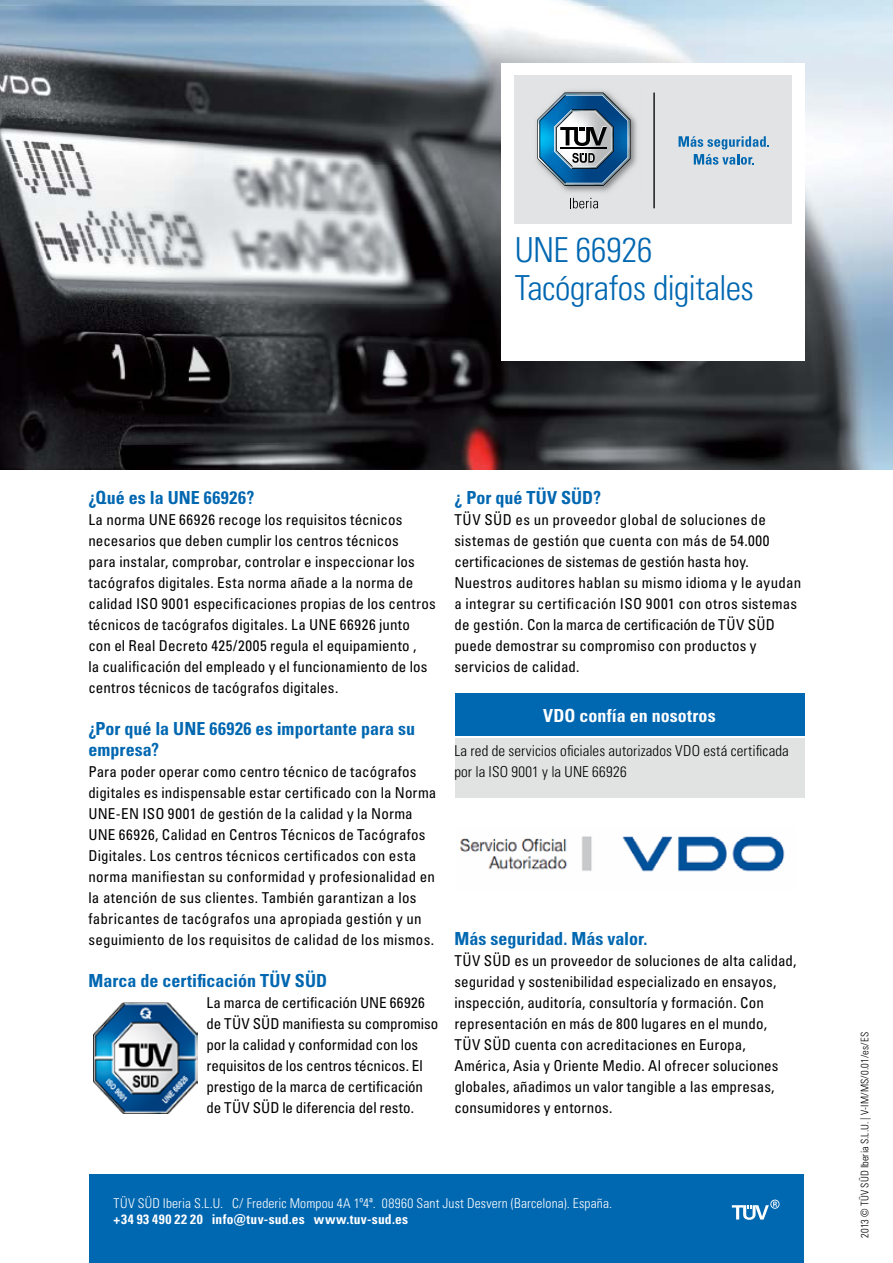
<style>
.page{position:relative;width:893px;height:1263px;background:#fff}
.page>*{position:absolute;margin:0;border:0;box-sizing:border-box;transform-origin:0 0}
.t1{font:34.5px/37.5px "Univers LTCYR 47 Light Cond";letter-spacing:-.015em;color:#0067b1}
.t2{font:18px/21px "Univers LTCYR 67 Bold Cond";color:#0067b1}
.t3{font:18px "Univers LTCYR 67 Bold Cond";letter-spacing:.005em;color:#fff}
.t4{font:condensed 15px/21px "Univers LTCYR 57";letter-spacing:.01em;color:#000}
.t5{font:15px/21px "Univers LTCYR 47 Light Cond";letter-spacing:.01em;color:#000}
.t6{font:13.5px "Univers LTCYR 47 Light Cond";letter-spacing:.01em;color:#fff}
.t7{font:13.5px "Univers LTCYR 67 Bold Cond";letter-spacing:.025em;color:#fff}
.t8{font:10.5px "Univers LTCYR 47 Light Cond";letter-spacing:.01em;color:#000}
</style>
<div class="page">
<div style="left:455px;top:739px;width:350px;height:59px;background:#e1e3e3"></div>
<div style="left:455px;top:693px;width:350px;height:42px;background:#0067b1"></div>
<div style="left:89px;top:1174px;width:715px;height:89px;background:#0067b1"></div>
<svg style="left:732px;top:1199px;width:47px;height:21px"></svg>
<img style="left:0;top:0;width:893px;height:469px">
<div style="left:501px;top:63px;width:304px;height:298px;background:#fff"></div>
<div style="left:514px;top:76px;width:278px;height:148px;background:#e2e3e4"></div>
<hr style="left:653px;top:93px;width:2px;height:115px;background:#000">
<img style="left:536px;top:90px;width:101px;height:102px">
<svg style="left:537px;top:93px;width:93px;height:93px"></svg>
<svg style="left:679px;top:136px;width:90px;height:29px"></svg>
<svg style="left:570px;top:198px;width:28px;height:10px"></svg>
<img style="left:459px;top:836px;width:326px;height:36px">
<img style="left:93px;top:1002px;width:105px;height:112px">
<h1 class="t1" style="left:515px;top:229px;width:241px">UNE 66926<br>Tacógrafos digitales</h1>
<p class="t2" style="left:88px;top:487px;width:167px">¿Qué es la UNE 66926?</p>
<p class="t4" style="left:88px;top:509px;width:349px">La norma UNE 66926 recoge los requisitos técnicos necesarios que deben cumplir los centros técnicos<br>para instalar, comprobar, controlar e inspeccionar los tacógrafos digitales. Esta norma añade a la norma de calidad ISO 9001 especificaciones propias de los centros técnicos de tacógrafos digitales. La UNE 66926 junto con el Real Decreto 425/2005 regula el equipamiento ,<br>la cualificación del empleado y el funcionamiento de los centros técnicos de tacógrafos digitales.</p>
<p class="t2" style="left:88px;top:718px;width:328px">¿Por qué la UNE 66926 es importante para su empresa?</p>
<p class="t4" style="left:88px;top:761px;width:349px">Para poder operar como centro técnico de tacógrafos digitales es indispensable estar certificado con la Norma UNE-EN ISO 9001 de gestión de la calidad y la Norma UNE 66926, Calidad en Centros Técnicos de Tacógrafos Digitales. Los centros técnicos certificados con esta norma manifiestan su conformidad y profesionalidad en la atención de sus clientes. También garantizan a los fabricantes de tacógrafos una apropiada gestión y un seguimiento de los requisitos de calidad de los mismos.</p>
<p class="t2" style="left:88px;top:970px;width:240px">Marca de certificación TÜV SÜD</p>
<p class="t4" style="left:206px;top:992px;width:233px">La marca de certificación UNE 66926 de TÜV SÜD manifiesta su compromiso por la calidad y conformidad con los requisitos de los centros técnicos. El prestigo de la marca de certificación de TÜV SÜD le diferencia del resto.</p>
<p class="t2" style="left:454px;top:487px;width:148px">¿ Por qué TÜV SÜD?</p>
<p class="t4" style="left:454px;top:509px;width:348px">TÜV SÜD es un proveedor global de soluciones de sistemas de gestión que cuenta con más de 54.000 certificaciones de sistemas de gestión hasta hoy.<br>Nuestros auditores hablan su mismo idioma y le ayudan a integrar su certificación ISO 9001 con otros sistemas de gestión. Con la marca de certificación de TÜV SÜD puede demostrar su compromiso con productos y servicios de calidad.</p>
<p class="t3" style="left:543px;top:704px;width:174px">VDO confía en nosotros</p>
<p class="t5" style="left:454px;top:739px;width:336px">La red de servicios oficiales autorizados VDO está certificada por la ISO 9001 y la UNE 66926</p>
<p class="t2" style="left:454px;top:928px;width:195px">Más seguridad. Más valor.</p>
<p class="t4" style="left:454px;top:950px;width:344px">TÜV SÜD es un proveedor de soluciones de alta calidad, seguridad y sostenibilidad especializado en ensayos, inspección, auditoría, consultoría y formación. Con representación en más de 800 lugares en el mundo, TÜV SÜD cuenta con acreditaciones en Europa, América, Asia y Oriente Medio. Al ofrecer soluciones globales, añadimos un valor tangible a las empresas, consumidores y entornos.</p>
<p class="t6" style="left:114px;top:1194px;width:500px">TÜV SÜD Iberia S.L.U. C/ Frederic Mompou 4A 1º4ª. 08960 Sant Just Desvern (Barcelona). España.</p>
<p class="t7" style="left:114px;top:1211px;width:296px">+34 93 490 22 20 info@tuv-sud.es www.tuv-sud.es</p>
<p class="t8" style="left:858px;top:1238px;width:207px;rotate:-90deg">2013 © TÜV SÜD Iberia S.L.U. | V-IM/MS/0.01/es/ES</p>
</div>
